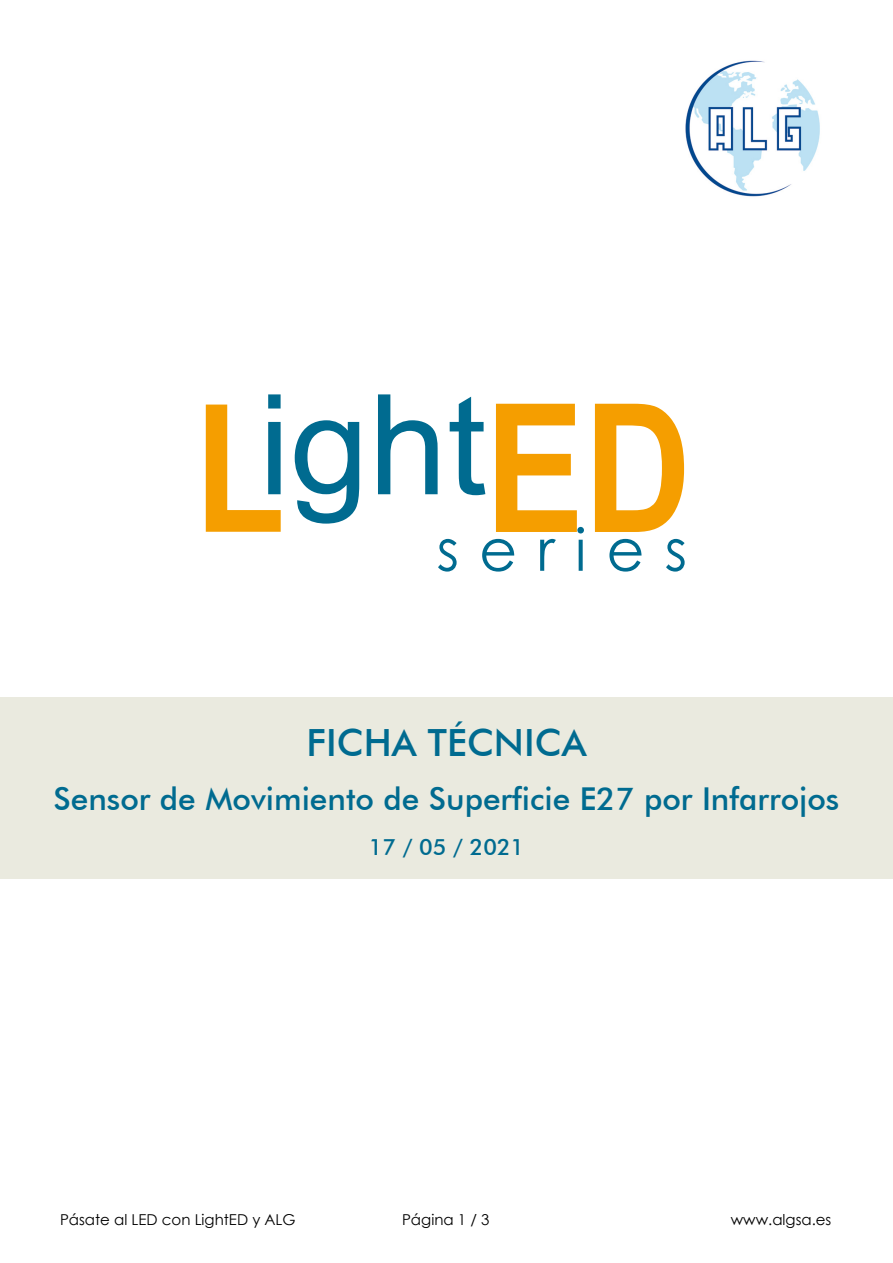
<style>
.page{position:relative;width:893px;height:1263px;background:#fff}
.page>*{position:absolute;margin:0;border:0;box-sizing:border-box;transform-origin:0 0}
.t1{font:58.5px "Century Gothic";letter-spacing:.34em;color:#006b90}
.t2{font:500 37.5px "Futura BT";color:#006b90}
.t3{font:500 31.5px "Futura BT";color:#006b90}
.t4{font:500 22.5px "Futura BT";color:#006b90}
.t5{font:15px "Century Gothic";color:#000}
</style>
<div class="page">
<img style="left:685px;top:60px;width:135px;height:137px">
<div style="left:0;top:697px;width:893px;height:182px;background:#eaeadf"></div>
<svg style="left:206px;top:394px;width:75px;height:138px"></svg>
<svg style="left:295px;top:420px;width:64px;height:104px"></svg>
<svg style="left:378px;top:394px;width:60px;height:100px"></svg>
<svg style="left:450px;top:397px;width:35px;height:98px"></svg>
<svg style="left:496px;top:404px;width:81px;height:128px"></svg>
<svg style="left:595px;top:404px;width:89px;height:128px"></svg>
<h1 class="t1" style="left:436px;top:509px;width:252px">series</h1>
<h2 class="t2" style="left:306px;top:719px;width:282px">FICHA TÉCNICA</h2>
<h3 class="t3" style="left:54px;top:780px;width:787px">Sensor de Movimiento de Superficie E27 por Infarrojos</h3>
<h3 class="t4" style="left:369px;top:833px;width:157px">17 / 05 / 2021</h3>
<p class="t5" style="left:60px;top:1209px;width:237px">Pásate al LED con LightED y ALG</p>
<p class="t5" style="left:402px;top:1209px;width:89px">Página 1 / 3</p>
<p class="t5" style="left:731px;top:1209px;width:102px">www.algsa.es</p>
</div>
